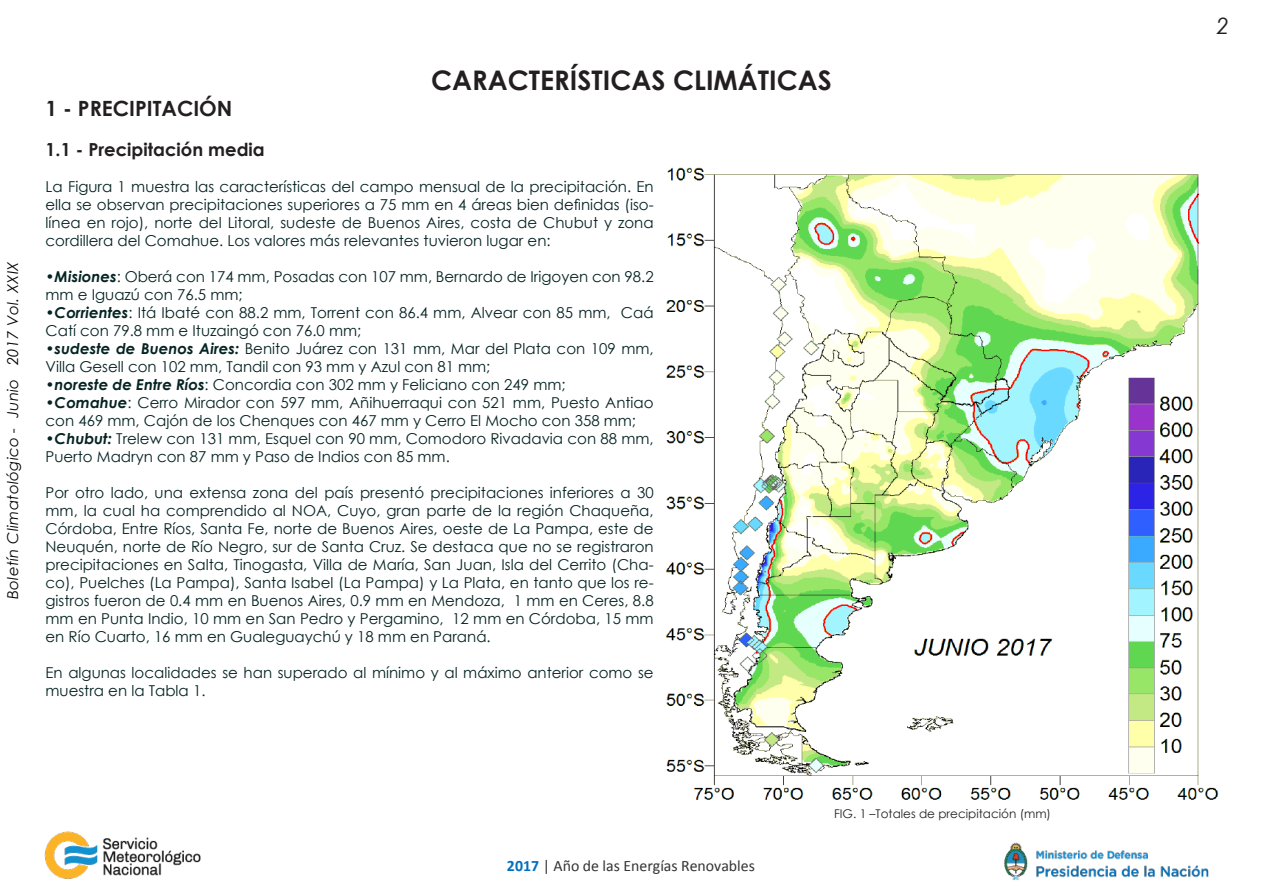
<style>
.page{position:relative;width:1263px;height:893px;background:#fff}
.page>*{position:absolute;margin:0;border:0;box-sizing:border-box;transform-origin:0 0}
.t1{font:700 27px "Century Gothic";color:#231f20}
.t2{font:italic 22.5px "Century Gothic";color:#231f20}
.t3{font:700 21px "Century Gothic";color:#231f20}
.t4{font:700 18px "Century Gothic";color:#231f20}
.t5{font:15.9px "Calibri";color:#333}
.t6{font:15px/18px "Century Gothic";color:#052322}
.t7{font:italic 15px "Century Gothic";letter-spacing:.02em;color:#040503}
.t8{font:12px "Century Gothic";color:#231f20}
.s1{font-weight:700;font-style:italic}
.s2{font-weight:700;color:#0070c0}
</style>
<div class="page">
<img style="left:44px;top:831px;width:157px;height:48px">
<img style="left:1004px;top:842px;width:205px;height:39px">
<img style="left:666px;top:167px;width:553px;height:633px">
<p class="t7" style="left:2px;top:599px;width:339px;rotate:-90deg">Boletín Climatológico - Junio 2017 Vol. XXIX</p>
<p class="t1" style="left:431px;top:60px;width:402px">CARACTERÍSTICAS CLIMÁTICAS</p>
<p class="t3" style="left:46px;top:93px;width:188px">1 - PRECIPITACIÓN</p>
<p class="t4" style="left:46px;top:136px;width:221px">1.1 - Precipitación media</p>
<p class="t6" style="left:46px;top:177px;width:610px;text-align:justify">La Figura 1 muestra las características del campo mensual de la precipitación. En ella se observan precipitaciones superiores a 75 mm en 4 áreas bien definidas (iso&shy;línea en rojo), norte del Litoral, sudeste de Buenos Aires, costa de Chubut y zona cordillera del Comahue. Los valores más relevantes tuvieron lugar en:</p>
<p class="t6" style="left:46px;top:267px;width:610px">•<span class="s1">Misiones</span>: Oberá con 174 mm, Posadas con 107 mm, Bernardo de Irigoyen con 98.2 mm e Iguazú con 76.5 mm;</p>
<p class="t6" style="left:46px;top:303px;width:609px">•<span class="s1">Corrientes</span>: Itá Ibaté con 88.2 mm, Torrent con 86.4 mm, Alvear con 85 mm, Caá<br>Catí con 79.8 mm e Ituzaingó con 76.0 mm;</p>
<p class="t6" style="left:46px;top:339px;width:610px">•<span class="s1">sudeste de Buenos Aires:</span> Benito Juárez con 131 mm, Mar del Plata con 109 mm,<br>Villa Gesell con 102 mm, Tandil con 93 mm y Azul con 81 mm;</p>
<p class="t6" style="left:46px;top:375px;width:522px">•<span class="s1">noreste de Entre Ríos</span>: Concordia con 302 mm y Feliciano con 249 mm;</p>
<p class="t6" style="left:46px;top:393px;width:610px">•<span class="s1">Comahue</span>: Cerro Mirador con 597 mm, Añihuerraqui con 521 mm, Puesto Antiao con 469 mm, Cajón de los Chenques con 467 mm y Cerro El Mocho con 358 mm;</p>
<p class="t6" style="left:46px;top:429px;width:610px">•<span class="s1">Chubut:</span> Trelew con 131 mm, Esquel con 90 mm, Comodoro Rivadavia con 88 mm,<br>Puerto Madryn con 87 mm y Paso de Indios con 85 mm.</p>
<p class="t6" style="left:46px;top:483px;width:610px;text-align:justify">Por otro lado, una extensa zona del país presentó precipitaciones inferiores a 30 mm, la cual ha comprendido al NOA, Cuyo, gran parte de la región Chaqueña, Córdoba, Entre Ríos, Santa Fe, norte de Buenos Aires, oeste de La Pampa, este de Neuquén, norte de Río Negro, sur de Santa Cruz. Se destaca que no se registraron precipitaciones en Salta, Tinogasta, Villa de María, San Juan, Isla del Cerrito (Cha&shy;co), Puelches (La Pampa), Santa Isabel (La Pampa) y La Plata, en tanto que los re&shy;gistros fueron de 0.4 mm en Buenos Aires, 0.9 mm en Mendoza, 1 mm en Ceres, 8.8 mm en Punta Indio, 10 mm en San Pedro y Pergamino, 12 mm en Córdoba, 15 mm en Río Cuarto, 16 mm en Gualeguaychú y 18 mm en Paraná.</p>
<p class="t6" style="left:46px;top:663px;width:610px">En algunas localidades se han superado al mínimo y al máximo anterior como se muestra en la Tabla 1.</p>
<p class="t5" style="left:550px;top:851px;width:249px"><span class="s2">2017</span> | Año de las Energías Renovabl s</p>
<p class="t5" style="left:507px;top:855px;width:249px"><span class="s2">2017</span> | Año de las Energías Renovables</p>
<p class="t8" style="left:834px;top:805px;width:219px">FIG. 1 –Totales de precipitación (mm)</p>
<h2 class="t2" style="left:1217px;top:10px;width:14px">2</h2>
</div>
